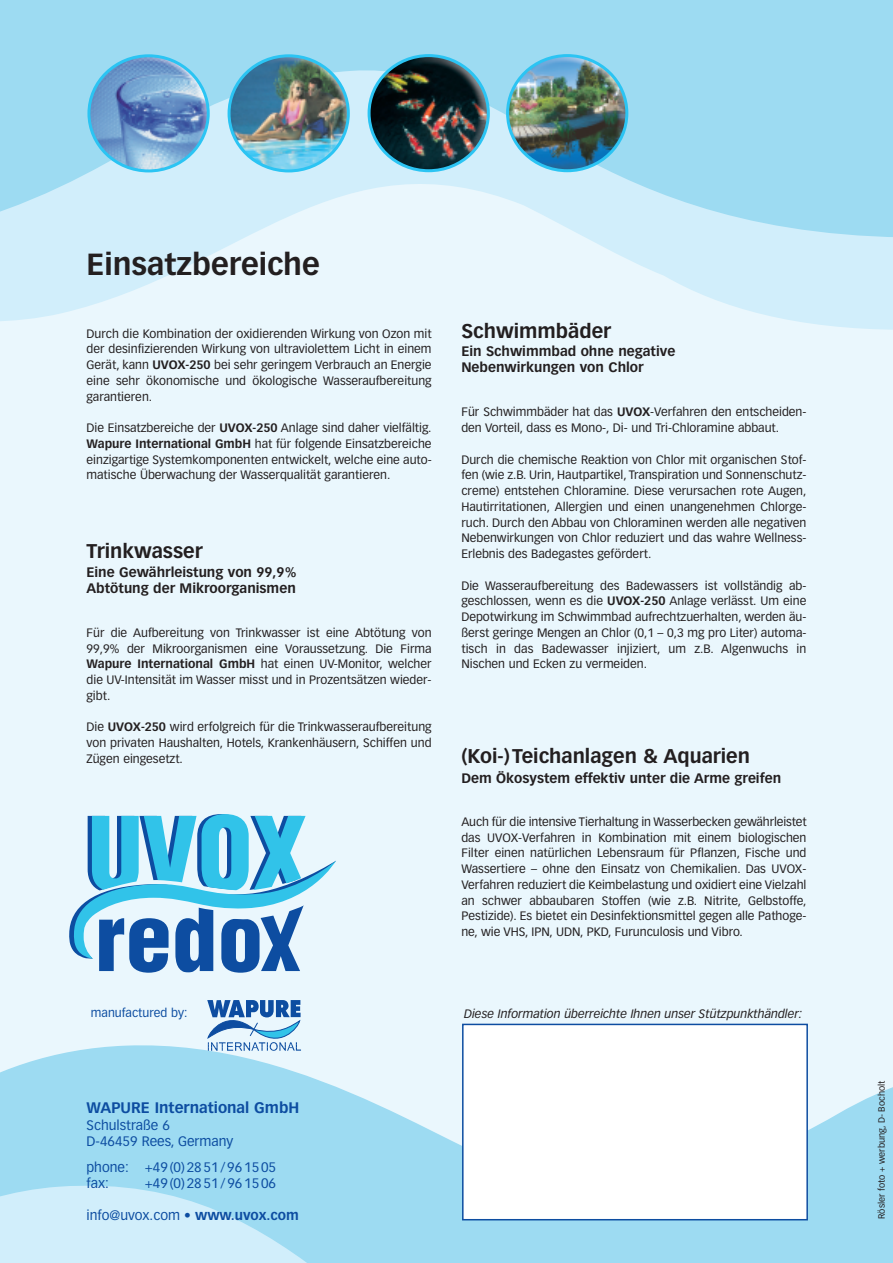
<style>
.page{position:relative;width:893px;height:1263px;background:#eaf7fd}
.page>*{position:absolute;margin:0;border:0;box-sizing:border-box;transform-origin:0 0}
.t1{font:700 30px "Vectora LH";color:#231f20}
.t2{font:700 19.5px "Vectora LH";color:#231f20}
.t3{font:700 15px "Vectora LH";color:#0d4da1}
.t4{font:700 13.5px/16.2px "Vectora LH";color:#231f20}
.t5{font:13.5px/16.2px "Vectora LH";color:#0d4da1}
.t6{font:12px/15.8px "Vectora LH";color:#231f20;text-align:justify}
.t7{font:italic 12px "Vectora LH";color:#231f20}
.t8{font:12px "Vectora LH";color:#0d4da1}
.t9{font:9px "Vectora LH";color:#231f20}
.s1{font-weight:700}
</style>
<div class="page">
<svg style="left:0;top:274px;width:893px;height:56px"></svg>
<svg style="left:0;top:0;width:893px;height:274px;background:#b7e4f6"></svg>
<svg style="left:0;top:1023px;width:893px;height:240px;fill:#9ddbf2"></svg>
<svg style="left:207px;top:1000px;width:94px;height:51px"></svg>
<svg style="left:69px;top:814px;width:267px;height:145px"></svg>
<img style="left:368px;top:54px;width:122px;height:118px">
<img style="left:506px;top:54px;width:122px;height:118px">
<img style="left:228px;top:54px;width:122px;height:118px">
<svg style="left:87px;top:54px;width:123px;height:118px;background:#7aacd6"></svg>
<div style="left:463px;top:1024px;width:344px;height:196px;background:#fff"></div>
<div style="left:462px;top:1024px;width:346px;height:196px;border:2px solid #0d4da1"></div>
<h1 class="t1" style="left:87px;top:251px;width:235px">Einsatzbereiche</h1>
<p class="t6" style="left:87px;top:326px;width:347px">Durch die Kombination der oxidierenden Wirkung von Ozon mit der desinfizierenden Wirkung von ultraviolettem Licht in einem Gerät, kann <span class="s1">UVOX-250</span> bei sehr geringem Verbrauch an Energie eine sehr ökonomische und ökologische Wasseraufbereitung garantieren.</p>
<p class="t6" style="left:87px;top:421px;width:347px">Die Einsatzbereiche der <span class="s1">UVOX-250</span> Anlage sind daher vielfältig.<br><span class="s1">Wapure International GmbH</span> hat für folgende Einsatzbereiche einzigartige Systemkomponenten entwickelt, welche eine auto&shy;matische Überwachung der Wasserqualität garantieren.</p>
<h2 class="t2" style="left:87px;top:543px;width:118px">Trinkwasser</h2>
<p class="t4" style="left:87px;top:565px;width:211px">Eine Gewährleistung von 99,9%<br>Abtötung der Mikroorganismen</p>
<p class="t6" style="left:87px;top:625px;width:347px">Für die Aufbereitung von Trinkwasser ist eine Abtötung von 99,9% der Mikroorganismen eine Voraussetzung. Die Firma <span class="s1">Wapure International GmbH</span> hat einen UV-Monitor, welcher die UV-Intensität im Wasser misst und in Prozentsätzen wieder&shy;gibt.</p>
<p class="t6" style="left:87px;top:720px;width:347px">Die <span class="s1">UVOX-250</span> wird erfolgreich für die Trinkwasseraufbereitung von privaten Haushalten, Hotels, Krankenhäusern, Schiffen und Zügen eingesetzt.</p>
<p class="t8" style="left:91px;top:1008px;width:98px">manufactured by:</p>
<h2 class="t2" style="left:461px;top:322px;width:151px">Schwimmbäder</h2>
<p class="t4" style="left:461px;top:344px;width:215px">Ein Schwimmbad ohne negative<br>Nebenwirkungen von Chlor</p>
<p class="t6" style="left:461px;top:405px;width:347px">Für Schwimmbäder hat das <span class="s1">UVOX</span>-Verfahren den entscheiden&shy;den Vorteil, dass es Mono-, Di- und Tri-Chloramine abbaut.</p>
<p class="t6" style="left:461px;top:452px;width:347px">Durch die chemische Reaktion von Chlor mit organischen Stof&shy;fen (wie z.B. Urin, Hautpartikel, Transpiration und Sonnenschutz&shy;creme) entstehen Chloramine. Diese verursachen rote Augen, Hautirritationen, Allergien und einen unangenehmen Chlorge&shy;ruch. Durch den Abbau von Chloraminen werden alle negativen Nebenwirkungen von Chlor reduziert und das wahre Wellness-Erlebnis des Badegastes gefördert.</p>
<p class="t6" style="left:461px;top:578px;width:347px">Die Wasseraufbereitung des Badewassers ist vollständig ab&shy;geschlossen, wenn es die <span class="s1">UVOX-250</span> Anlage verlässt. Um eine Depotwirkung im Schwimmbad aufrechtzuerhalten, werden äu&shy;ßerst geringe Mengen an Chlor (0,1 – 0,3 mg pro Liter) automa&shy;tisch in das Badewasser injiziert, um z.B. Algenwuchs in Nischen und Ecken zu vermeiden.</p>
<h2 class="t2" style="left:461px;top:748px;width:290px">(Koi-)Teichanlagen &amp; Aquarien</h2>
<p class="t4" style="left:461px;top:771px;width:321px">Dem Ökosystem effektiv unter die Arme greifen</p>
<p class="t6" style="left:461px;top:814px;width:347px">Auch für die intensive Tierhaltung in Wasserbecken gewährleistet das UVOX-Verfahren in Kombination mit einem biologischen Filter einen natürlichen Lebensraum für Pflanzen, Fische und Wassertiere – ohne den Einsatz von Chemikalien. Das UVOX-Verfahren reduziert die Keimbelastung und oxidiert eine Vielzahl an schwer abbaubaren Stoffen (wie z.B. Nitrite, Gelbstoffe, Pestizide). Es bietet ein Desinfektionsmittel gegen alle Pathoge&shy;ne, wie VHS, IPN, UDN, PKD, Furunculosis und Vibro.</p>
<p class="t7" style="left:464px;top:1008px;width:340px">Diese Information überreichte Ihnen unser Stützpunkthändler:</p>
<p class="t3" style="left:87px;top:1102px;width:214px">WAPURE International GmbH</p>
<p class="t5" style="left:87px;top:1118px;width:148px">Schulstraße 6<br>D-46459 Rees, Germany</p>
<p class="t5" style="left:87px;top:1159px;width:191px">phone: +49(0) 28 51 /96 15 05 fax:</p>
<p class="t5" style="left:145px;top:1176px;width:133px">+49 (0) 28 51 / 96 15 06</p>
<p class="t5" style="left:87px;top:1208px;width:214px">info@uvox.com • <span class="s1">www.uvox.com</span></p>
<p class="t9" style="left:878px;top:1219px;width:140px;rotate:-90deg">Rösler foto + werbung, D- Bocholt</p>
</div>
